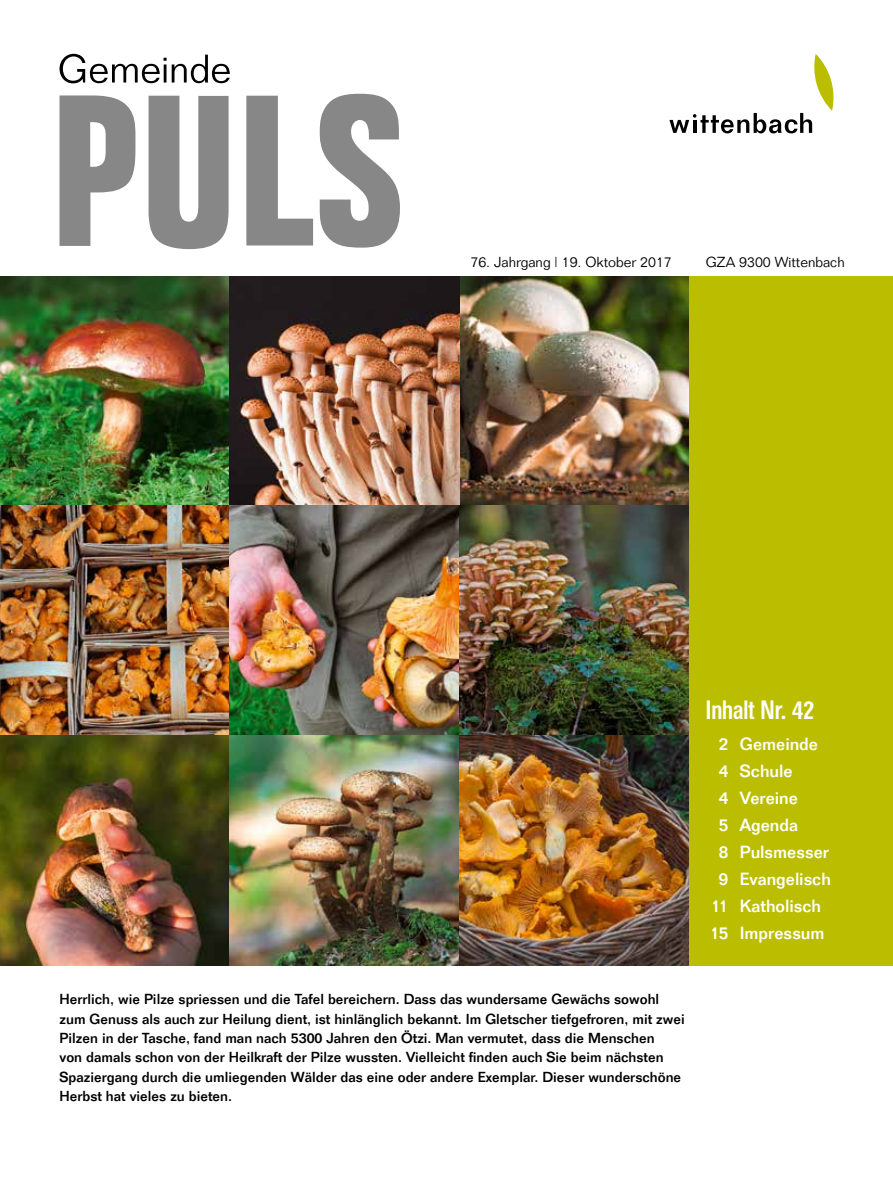
<style>
.page{position:relative;width:893px;height:1191px;background:#fff}
.page>*{position:absolute;margin:0;border:0;box-sizing:border-box;transform-origin:0 0}
.t1{font:500 26.25px "Folio Condensed BQ";color:#fff}
.t2{font:500 17.25px "Folio";color:#fff}
.t3{font:500 14.25px/19.4px "Folio";color:#000}
.t4{font:300 14.25px "Folio";color:#000}
</style>
<div class="page">
<div style="left:689px;top:276px;width:204px;height:689px;background:#bbbe00"></div>
<svg style="left:669px;top:54px;width:164px;height:79px"></svg>
<svg style="left:60px;top:95px;width:75px;height:151px"></svg>
<svg style="left:149px;top:96px;width:80px;height:153px"></svg>
<svg style="left:246px;top:96px;width:67px;height:149px"></svg>
<svg style="left:319px;top:94px;width:81px;height:154px"></svg>
<svg style="left:60px;top:54px;width:170px;height:29px"></svg>
<img style="left:0;top:276px;width:689px;height:689px">
<p class="t4" style="left:470px;top:254px;width:203px">76. Jahrgang | 19. Oktober 2017</p>
<p class="t4" style="left:706px;top:254px;width:140px">GZA 9300 Wittenbach</p>
<p class="t3" style="left:60px;top:989px;width:627px">Herrlich, wie Pilze spriessen und die Tafel bereichern. Dass das wundersame Gewächs sowohl zum Genuss als auch zur Heilung dient, ist hinlänglich bekannt. Im Gletscher tiefgefroren, mit zwei Pilzen in der Tasche, fand man nach 5300 Jahren den Ötzi. Man vermutet, dass die Menschen<br>von damals schon von der Heilkraft der Pilze wussten. Vielleicht finden auch Sie beim nächsten Spaziergang durch die umliegenden Wälder das eine oder andere Exemplar. Dieser wunderschöne Herbst hat vieles zu bieten.</p>
<h1 class="t1" style="left:706px;top:695px;width:110px">Inhalt Nr. 42</h1>
<p class="t2" style="left:719px;top:733px;width:101px">2 Gemeinde</p>
<p class="t2" style="left:719px;top:760px;width:75px">4 Schule</p>
<p class="t2" style="left:719px;top:787px;width:81px">4 Vereine</p>
<p class="t2" style="left:719px;top:814px;width:81px">5 Agenda</p>
<p class="t2" style="left:719px;top:841px;width:112px">8 Pulsmesser</p>
<p class="t2" style="left:719px;top:868px;width:114px">9 Evangelisch</p>
<p class="t2" style="left:711px;top:895px;width:111px">11 Katholisch</p>
<p class="t2" style="left:710px;top:922px;width:116px">15 Impressum</p>
</div>
